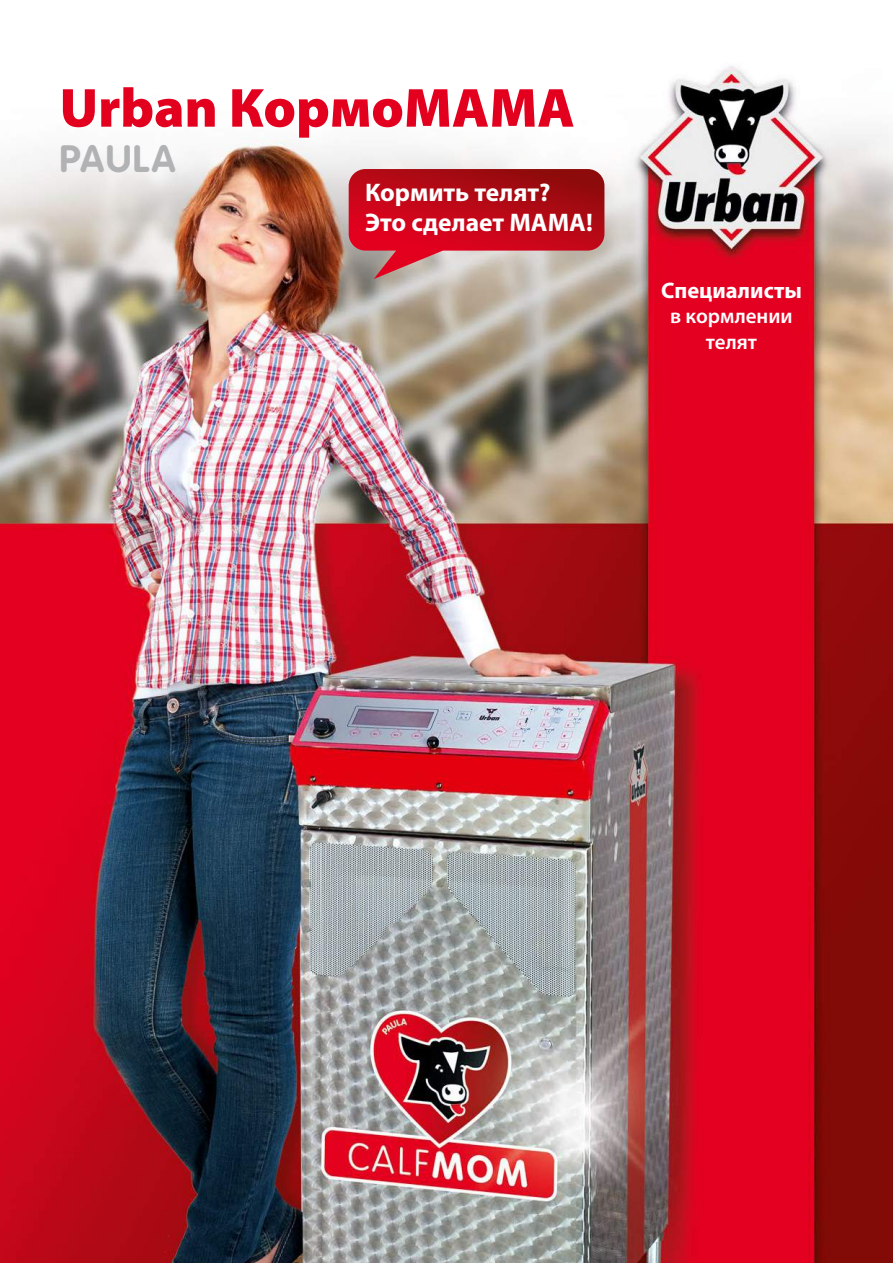
<style>
.page{position:relative;width:893px;height:1263px;background:#fff}
.page>*{position:absolute;margin:0;border:0;box-sizing:border-box;transform-origin:0 0}
.t1{font:900 55.5px "Myriad Pro";color:#e3001f}
.t2{font:700 37.5px "VAG Rounded";letter-spacing:.04em;color:#b1b2b3}
.t3{font:700 25.5px/30px "Myriad Pro";color:#fff}
.t4{font:700 22.5px "Myriad Pro";color:#fff}
.t5{font:600 21px/25.5px "Myriad Pro";color:#fff;text-align:center}
</style>
<div class="page">
<img style="left:0;top:66px;width:893px;height:1197px">
<svg style="left:349px;top:169px;width:255px;height:110px"></svg>
<h1 class="t1" style="left:60px;top:76px;width:517px">Urban КормоМАМА</h1>
<h2 class="t2" style="left:60px;top:137px;width:117px">PAULA</h2>
<p class="t3" style="left:365px;top:176px;width:229px">Кормить телят?<br>Это сделает МАМА!</p>
<p class="t4" style="left:661px;top:275px;width:142px">Специалисты</p>
<p class="t5" style="left:670px;top:303px;width:124px">в кормлении телят</p>
</div>
